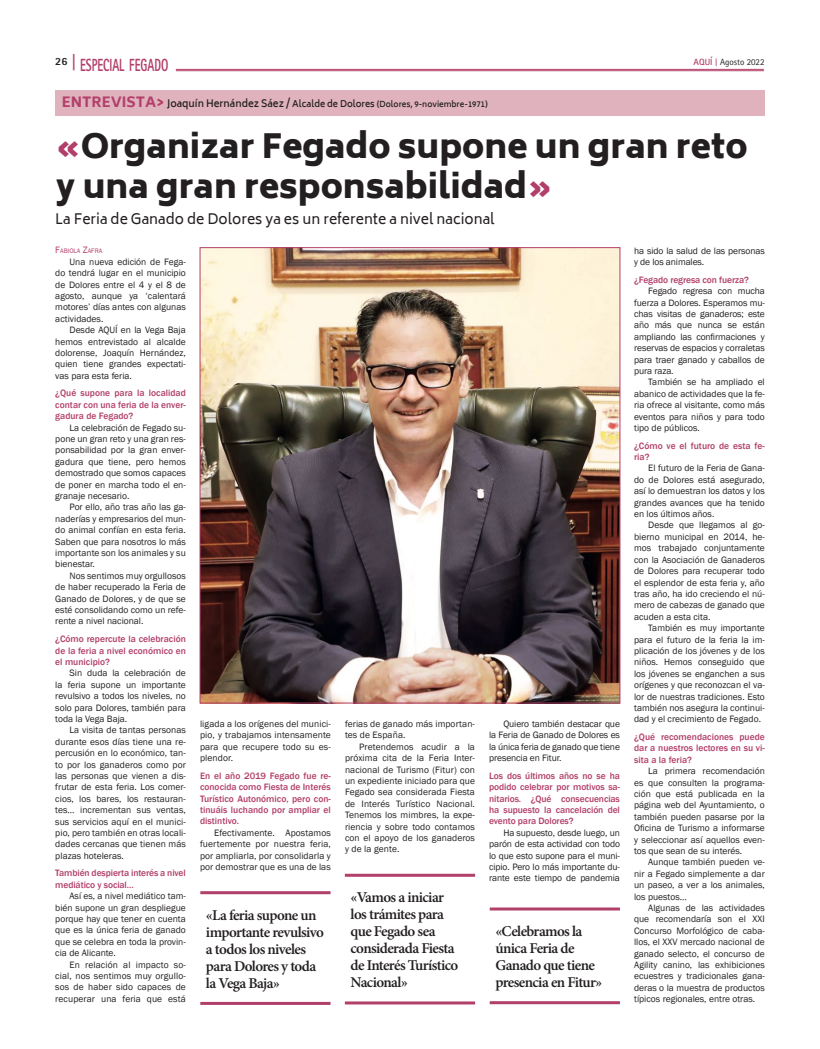
<style>
.page{position:relative;width:820px;height:1049px;background:#fff}
.page>*{position:absolute;margin:0;border:0;box-sizing:border-box;transform-origin:0 0}
.t1{font:900 33px/39.6px "Biryani";color:#231f20}
.t2{font:800 17.6px "Rotis Sans Serif Std";color:#b23f6a;scale:.64 1}
.t3{font:600 15px/17px "Minion Pro";letter-spacing:-.04em;color:#231f20}
.t4{font:14px "Biryani";color:#231f20}
.t5{font:800 11px "Rotis Sans Serif Std";color:#231f20}
.t6{font:9.5px/11.4px "Franklin Gothic";color:#231f20;text-align:justify}
.t7{font:500 9.5px/11.4px "Franklin Gothic";color:#b23f6a;text-align:justify}
.t8{font:9px "Rotis Sans Serif Std";color:#231f20}
.t9{font:600 8px "Biryani";color:#231f20}
.t10{font:6.7px "Franklin Gothic";color:#b23f6a}
.s1{font-size:18.2px}
.s2{font-weight:800;font-size:14px;color:#b23f6a}
.s3{font-size:10px}
.s4{font-size:9px}
.s5{color:#b23f6a}
.s6{font-weight:700;color:#b23f6a}
.s7{font-family:"Rotis Serif Std";font-weight:700;color:#b23f6a}
.s8{font-size:9.5px}
</style>
<div class="page">
<hr style="left:176px;top:69px;width:587px;height:1px;background:#b23f6a">
<hr style="left:176px;top:71px;width:587px;height:1px;background:#b23f6a">
<img style="left:201px;top:249px;width:417px;height:452px">
<hr style="left:200px;top:891px;width:130px;height:3px;background:#b23f6a">
<hr style="left:200px;top:1002px;width:130px;height:3px;background:#b23f6a">
<hr style="left:345px;top:874px;width:130px;height:3px;background:#b23f6a">
<hr style="left:345px;top:1001px;width:130px;height:3px;background:#b23f6a">
<hr style="left:489px;top:907px;width:130px;height:3px;background:#b23f6a">
<hr style="left:489px;top:1001px;width:130px;height:3px;background:#b23f6a">
<div style="left:55px;top:90px;width:709px;height:25px;background:#dfb2bd"></div>
<h2 class="t2" style="left:70px;top:54px;width:152px"><span class="s1">|</span> ESPECIAL FEGADO</h2>
<p class="t9" style="left:62px;top:99px;width:427px"><span class="s2">ENTREVISTA&gt;</span> <span class="s3">Joaquín Hernández Sáez /</span> <span class="s4">Alcalde de Dolores</span> (Dolores, 9-noviembre-1971)</p>
<h1 class="t1" style="left:56px;top:127px;width:693px"><span class="s5">«</span>Organizar Fegado supone un gran reto y una gran responsabilidad<span class="s5">»</span></h1>
<p class="t8" style="left:693px;top:57px;width:48px"><span class="s6">AQUÍ</span> <span class="s7">|</span> Agost</p>
<p class="t5" style="left:55px;top:55px;width:14px">26</p>
<p class="t8" style="left:696px;top:57px;width:69px"><span class="s6">AQUÍ</span> <span class="s7">|</span> Agoso 2022</p>
<h2 class="t2" style="left:112px;top:54px;width:12px">A</h2>
<h3 class="t4" style="left:55px;top:211px;width:440px">La Feria de Ganado de Dolores ya es un referente a nivel nacional</h3>
<p class="t10" style="left:55px;top:247px;width:48px"><span class="s8">F</span>ABIOLA <span class="s8">Z</span>AFRA</p>
<p class="t6" style="left:55px;top:256px;width:132px;text-indent:14px">Una nueva edición de Fega&shy;do tendrá lugar en el municipio de Dolores entre el 4 y el 8 de agosto, aunque ya ‘calentará motores’ días antes con algunas actividades.</p>
<p class="t6" style="left:55px;top:324px;width:132px;text-indent:14px">Desde AQUÍ en la Vega Baja hemos entrevistado al alcalde dolorense, Joaquín Hernández, quien tiene grandes expectati&shy;vas para esta feria.</p>
<p class="t7" style="left:55px;top:388px;width:132px">¿Qué supone para la localidad contar con una feria de la enver&shy;gadura de Fegado?</p>
<p class="t6" style="left:55px;top:422px;width:132px;text-indent:14px">La celebración de Fegado su&shy;pone un gran reto y una gran res&shy;ponsabilidad por la gran enver&shy;gadura que tiene, pero hemos demostrado que somos capaces de poner en marcha todo el en&shy;granaje necesario.</p>
<p class="t6" style="left:55px;top:502px;width:132px;text-indent:14px">Por ello, año tras año las ga&shy;naderías y empresarios del mun&shy;do animal confían en esta feria.<br>Saben que para nosotros lo más importante son los animales y su bienestar.</p>
<p class="t6" style="left:55px;top:570px;width:132px;text-indent:14px">Nos sentimos muy orgullosos de haber recuperado la Feria de Ganado de Dolores, y de que se esté consolidando como un refe&shy;rente a nivel nacional.</p>
<p class="t7" style="left:55px;top:633px;width:132px">¿Cómo repercute la celebración de la feria a nivel económico en el municipio?</p>
<p class="t6" style="left:55px;top:668px;width:132px;text-indent:14px">Sin duda la celebración de la feria supone un importante revulsivo a todos los niveles, no solo para Dolores, también para toda la Vega Baja.</p>
<p class="t6" style="left:55px;top:725px;width:132px;text-indent:14px">La visita de tantas personas durante esos días tiene una re&shy;percusión en lo económico, tan&shy;to por los ganaderos como por las personas que vienen a dis&shy;frutar de esta feria. Los comer&shy;cios, los bares, los restauran&shy;tes… incrementan sus ventas, sus servicios aquí en el munici&shy;pio, pero también en otras locali&shy;dades cercanas que tienen más plazas hoteleras.</p>
<p class="t7" style="left:55px;top:867px;width:132px">También despierta interés a nivel mediático y social…</p>
<p class="t6" style="left:55px;top:890px;width:132px;text-indent:14px">Así es, a nivel mediático tam&shy;bién supone un gran despliegue porque hay que tener en cuenta que es la única feria de ganado que se celebra en toda la provin&shy;cia de Alicante.</p>
<p class="t6" style="left:55px;top:959px;width:132px;text-indent:14px">En relación al impacto so&shy;cial, nos sentimos muy orgullo&shy;sos de haber sido capaces de recuperar una feria que está</p>
<p class="t6" style="left:200px;top:718px;width:132px">ligada a los orígenes del munici&shy;pio, y trabajamos intensamente para que recupere todo su es&shy;plendor.</p>
<p class="t7" style="left:200px;top:770px;width:132px">En el año 2019 Fegado fue re&shy;conocida como Fiesta de Interés Turístico Autonómico, pero con&shy;tinuáis luchando por ampliar el distintivo.</p>
<p class="t6" style="left:200px;top:827px;width:132px;text-indent:14px">Efectivamente. Apostamos fuertemente por nuestra feria, por ampliarla, por consolidarla y por demostrar que es una de las</p>
<h3 class="t3" style="left:206px;top:906px;width:119px">«La feria supone un importante revulsivo a todos los niveles para Dolores y toda la Vega Baja»</h3>
<p class="t6" style="left:345px;top:718px;width:131px">ferias de ganado más importan&shy;tes de España.</p>
<p class="t6" style="left:345px;top:741px;width:131px;text-indent:14px">Pretendemos acudir a la próxima cita de la Feria Inter&shy;nacional de Turismo (Fitur) con un expediente iniciado para que Fegado sea considerada Fiesta de Interés Turístico Nacional.<br>Tenemos los mimbres, la expe&shy;riencia y sobre todo contamos con el apoyo de los ganaderos y de la gente.</p>
<h3 class="t3" style="left:350px;top:889px;width:109px">«Vamos a iniciar los trámites para que Fegado sea considerada Fiesta de Interés Turístico<br>Nacional»</h3>
<p class="t6" style="left:489px;top:718px;width:132px;text-indent:14px">Quiero también destacar que la Feria de Ganado de Dolores es la única feria de ganado que tiene presencia en Fitur.</p>
<p class="t7" style="left:489px;top:770px;width:132px">Los dos últimos años no se ha podido celebrar por motivos sa&shy;nitarios. ¿Qué consecuencias ha supuesto la cancelación del evento para Dolores?</p>
<p class="t6" style="left:489px;top:827px;width:132px;text-indent:14px">Ha supuesto, desde luego, un parón de esta actividad con todo lo que esto supone para el muni&shy;cipio. Pero lo más importante du&shy;rante este tiempo de pandemia</p>
<h3 class="t3" style="left:495px;top:922px;width:108px">«Celebramos la única Feria de<br>Ganado que tiene presencia en Fitur»</h3>
<p class="t6" style="left:634px;top:245px;width:132px">ha sido la salud de las personas y de los animales.</p>
<p class="t7" style="left:634px;top:274px;width:116px">¿Fegado regresa con fuerza?</p>
<p class="t6" style="left:634px;top:286px;width:132px;text-indent:14px">Fegado regresa con mucha fuerza a Dolores. Esperamos mu&shy;chas visitas de ganaderos; este año más que nunca se están ampliando las confirmaciones y reservas de espacios y corraletas para traer ganado y caballos de pura raza.</p>
<p class="t6" style="left:634px;top:377px;width:132px;text-indent:14px">También se ha ampliado el abanico de actividades que la fe&shy;ria ofrece al visitante, como más eventos para niños y para todo tipo de públicos.</p>
<p class="t7" style="left:634px;top:440px;width:132px">¿Cómo ve el futuro de esta fe&shy;ria?</p>
<p class="t6" style="left:634px;top:463px;width:132px;text-indent:14px">El futuro de la Feria de Gana&shy;do de Dolores está asegurado, así lo demuestran los datos y los grandes avances que ha tenido en los últimos años.</p>
<p class="t6" style="left:634px;top:520px;width:132px;text-indent:14px">Desde que llegamos al go&shy;bierno municipal en 2014, he&shy;mos trabajado conjuntamente con la Asociación de Ganaderos de Dolores para recuperar todo el esplendor de esta feria y, año tras año, ha ido creciendo el nú&shy;mero de cabezas de ganado que acuden a esta cita.</p>
<p class="t6" style="left:634px;top:622px;width:132px;text-indent:14px">También es muy importante para el futuro de la feria la im&shy;plicación de los jóvenes y de los niños. Hemos conseguido que los jóvenes se enganchen a sus orígenes y que reconozcan el va&shy;lor de nuestras tradiciones. Esto también nos asegura la continui&shy;dad y el crecimiento de Fegado.</p>
<p class="t7" style="left:634px;top:731px;width:132px">¿Qué recomendaciones puede dar a nuestros lectores en su vi&shy;sita a la feria?</p>
<p class="t6" style="left:634px;top:765px;width:132px;text-indent:14px">La primera recomendación es que consulten la programa&shy;ción que está publicada en la página web del Ayuntamiento, o también pueden pasarse por la Oficina de Turismo a informarse y seleccionar así aquellos even&shy;tos que sean de su interés.</p>
<p class="t6" style="left:634px;top:857px;width:132px;text-indent:14px">Aunque también pueden ve&shy;nir a Fegado simplemente a dar un paseo, a ver a los animales, los puestos…</p>
<p class="t6" style="left:634px;top:902px;width:132px;text-indent:14px">Algunas de las actividades que recomendaría son el XXI Concurso Morfológico de caba&shy;llos, el XXV mercado nacional de ganado selecto, el concurso de Agility canino, las exhibiciones ecuestres y tradicionales gana&shy;deras o la muestra de productos típicos regionales, entre otras.</p>
</div>
